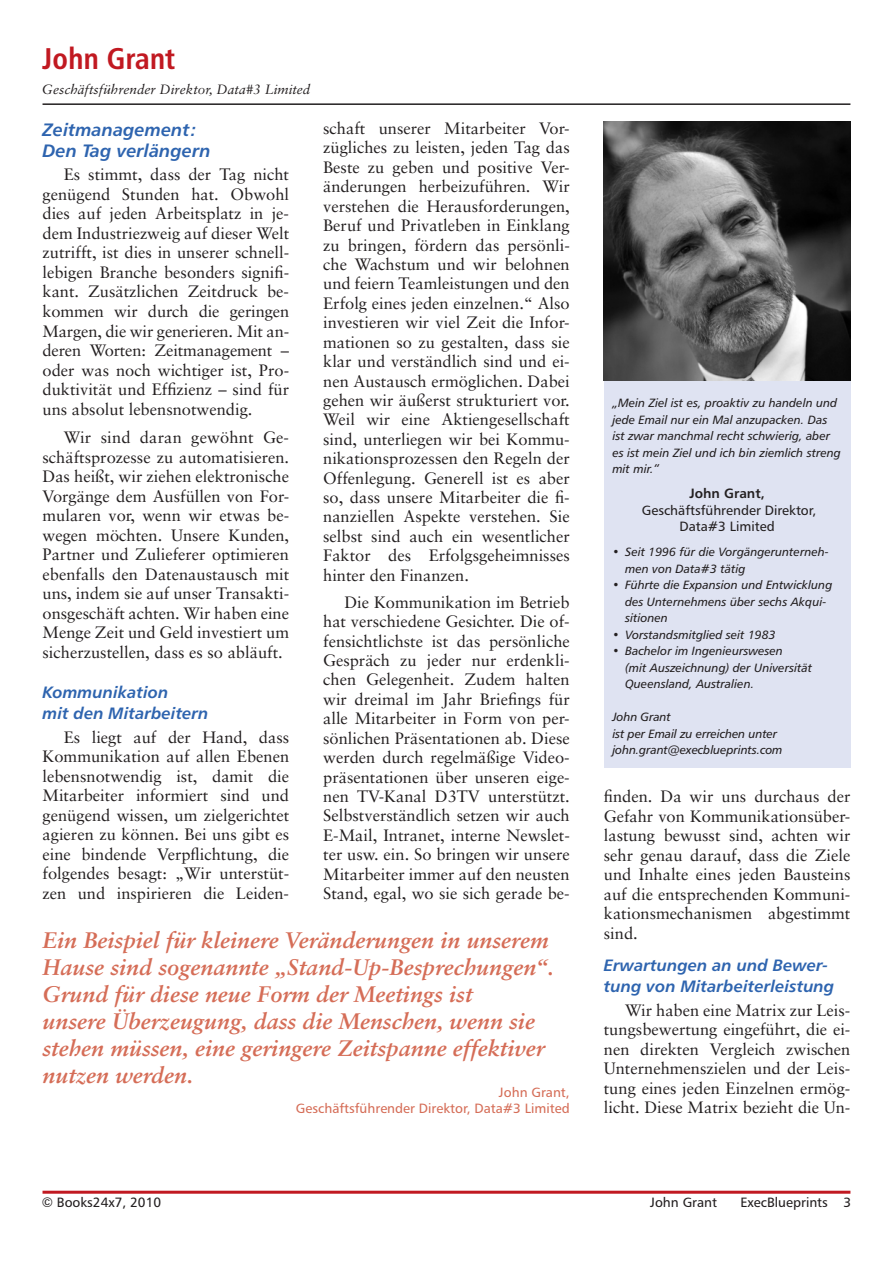
<style>
.page{position:relative;width:893px;height:1263px;background:#fff}
.page>*{position:absolute;margin:0;border:0;box-sizing:border-box;transform-origin:0 0}
.t1{font:30px "Humanist 777 BT Bold Condensed B";color:#c11921}
.t2{font:italic 700 22.5px/27px "Sabon";color:#d56d57}
.t3{font:18px/21px "Humanist 777 BT Bold Italic B";color:#2e64af}
.t4{font:16.5px/19.5px "Sabon";color:#231f20;text-align:justify}
.t5{font:16.5px/21px "Humanist 777 BT Bold Italic B";color:#2e64af}
.t6{font:13.5px/16.5px "Humanist 777 BT Roman B";color:#231f20;text-align:center}
.t7{font:13.5px/16.5px "Humanist 777 BT Roman B";color:#d56d57;text-align:right}
.t8{font:italic 13.5px "Sabon";color:#231f20}
.t9{font:13.5px "Humanist 777 BT Bold B";color:#231f20}
.t10{font:12px/16.5px "Humanist 777 BT Italic B";color:#231f20}
</style>
<div class="page">
<img style="left:604px;top:121px;width:246px;height:260px">
<hr style="left:43px;top:1191px;width:807px;height:3px;background:#c11921">
<hr style="left:43px;top:103px;width:807px;height:2px;background:#231f20">
<div style="left:604px;top:381px;width:246px;height:386px;background:#dfe3f2"></div>
<h1 class="t1" style="left:42px;top:40px;width:134px">John Grant</h1>
<p class="t8" style="left:42px;top:81px;width:270px">Geschäftsführender Direktor, Data#3 Limited</p>
<p class="t3" style="left:43px;top:118px;width:170px">Zeitmanagement:<br>Den Tag verlängern</p>
<p class="t4" style="left:43px;top:165px;width:248px;text-indent:21px">Es stimmt, dass der Tag nicht genügend Stunden hat. Obwohl dies auf jeden Arbeitsplatz in je&shy;dem Industriezweig auf dieser Welt zutrifft, ist dies in unserer schnell&shy;lebigen Branche besonders signifi&shy;kant. Zusätzlichen Zeitdruck be&shy;kommen wir durch die geringen Margen, die wir generieren. Mit an&shy;deren Worten: Zeitmanagement – oder was noch wichtiger ist, Pro&shy;duktivität und Effizienz – sind für uns absolut lebensnotwendig.</p>
<p class="t4" style="left:43px;top:427px;width:248px;text-indent:21px">Wir sind daran gewöhnt Ge&shy;schäftsprozesse zu automatisieren.<br>Das heißt, wir ziehen elektronische Vorgänge dem Ausfüllen von For&shy;mularen vor, wenn wir etwas be&shy;wegen möchten. Unsere Kunden, Partner und Zulieferer optimieren ebenfalls den Datenaustausch mit uns, indem sie auf unser Transakti&shy;onsgeschäft achten. Wir haben eine Menge Zeit und Geld investiert um sicherzustellen, dass es so abläuft.</p>
<p class="t5" style="left:43px;top:681px;width:168px">Kommunikation<br>mit den Mitarbeitern</p>
<p class="t4" style="left:43px;top:727px;width:248px;text-indent:21px">Es liegt auf der Hand, dass Kommunikation auf allen Ebenen lebensnotwendig ist, damit die Mitarbeiter informiert sind und genügend wissen, um zielgerichtet agieren zu können. Bei uns gibt es eine bindende Verpflichtung, die folgendes besagt: „Wir unterstüt&shy;zen und inspirieren die Leiden-</p>
<p class="t4" style="left:323px;top:118px;width:248px">schaft unserer Mitarbeiter Vor&shy;zügliches zu leisten, jeden Tag das Beste zu geben und positive Ver&shy;änderungen herbeizuführen. Wir verstehen die Herausforderungen, Beruf und Privatleben in Einklang zu bringen, fördern das persönli&shy;che Wachstum und wir belohnen und feiern Teamleistungen und den Erfolg eines jeden einzelnen.“ Also investieren wir viel Zeit die Infor&shy;mationen so zu gestalten, dass sie klar und verständlich sind und ei&shy;nen Austausch ermöglichen. Dabei gehen wir äußerst strukturiert vor.<br>Weil wir eine Aktiengesellschaft sind, unterliegen wir bei Kommu&shy;nikationsprozessen den Regeln der Offenlegung. Generell ist es aber so, dass unsere Mitarbeiter die fi&shy;nanziellen Aspekte verstehen. Sie selbst sind auch ein wesentlicher Faktor des Erfolgsgeheimnisses hinter den Finanzen.</p>
<p class="t4" style="left:323px;top:592px;width:248px;text-indent:21px">Die Kommunikation im Betrieb hat verschiedene Gesichter. Die of&shy;fensichtlichste ist das persönliche Gespräch zu jeder nur erdenkli&shy;chen Gelegenheit. Zudem halten wir dreimal im Jahr Briefings für alle Mitarbeiter in Form von per&shy;sönlichen Präsentationen ab. Diese werden durch regelmäßige Video&shy;präsentationen über unseren eige&shy;nen TV-Kanal D3TV unterstützt.<br>Selbstverständlich setzen wir auch E-Mail, Intranet, interne Newslet&shy;ter usw. ein. So bringen wir unsere Mitarbeiter immer auf den neusten Stand, egal, wo sie sich gerade be-</p>
<p class="t2" style="left:43px;top:927px;width:513px">Ein Beispiel für kleinere Veränderungen in unserem Hause sind sogenannte „Stand-Up-Besprechungen“.<br>Grund für diese neue Form der Meetings ist<br>unsere Überzeugung, dass die Menschen, wenn sie stehen müssen, eine geringere Zeitspanne effektiver nutzen werden.</p>
<p class="t7" style="left:296px;top:1083px;width:275px">John Grant,<br>Geschäftsführender Direktor, Data#3 Limited</p>
<p class="t10" style="left:612px;top:395px;width:230px">„Mein Ziel ist es, proaktiv zu handeln und jede Email nur ein Mal anzupacken. Das ist zwar manchmal recht schwierig, aber es ist mein Ziel und ich bin ziemlich streng mit mir.“</p>
<p class="t9" style="left:689px;top:485px;width:77px">John Grant,</p>
<p class="t6" style="left:642px;top:502px;width:176px">Geschäftsführender Direktor,<br>Data#3 Limited</p>
<p class="t10" style="left:625px;top:544px;width:205px;text-indent:-13px">• Seit 1996 für die Vorgängerunterneh&shy;men von Data#3 tätig</p>
<p class="t10" style="left:625px;top:577px;width:209px;text-indent:-13px">• Führte die Expansion und Entwicklung des Unternehmens über sechs Akqui&shy;sitionen</p>
<p class="t10" style="left:612px;top:626px;width:165px">• Vorstandsmitglied seit 1983</p>
<p class="t10" style="left:625px;top:643px;width:188px;text-indent:-13px">• Bachelor im Ingenieurswesen<br>(mit Auszeichnung) der Universität<br>Queensland, Australien.</p>
<p class="t10" style="left:612px;top:709px;width:172px">John Grant<br>ist per Email zu erreichen unter john.grant@execblueprints.com</p>
<p class="t4" style="left:604px;top:786px;width:248px">finden. Da wir uns durchaus der Gefahr von Kommunikationsüber&shy;lastung bewusst sind, achten wir sehr genau darauf, dass die Ziele und Inhalte eines jeden Bausteins auf die entsprechenden Kommuni&shy;kationsmechanismen abgestimmt sind.</p>
<p class="t5" style="left:604px;top:954px;width:232px">Erwartungen an und Bewer&shy;tung von Mitarbeiterleistung</p>
<p class="t4" style="left:604px;top:1000px;width:248px;text-indent:21px">Wir haben eine Matrix zur Leis&shy;tungsbewertung eingeführt, die ei&shy;nen direkten Vergleich zwischen Unternehmenszielen und der Leis&shy;tung eines jeden Einzelnen ermög&shy;licht. Diese Matrix bezieht die Un-</p>
<p class="t6" style="left:42px;top:1194px;width:121px">© Books24x7, 2010</p>
<p class="t6" style="left:650px;top:1194px;width:68px">John Grant</p>
<p class="t6" style="left:740px;top:1194px;width:112px">ExecBlueprints 3</p>
</div>
